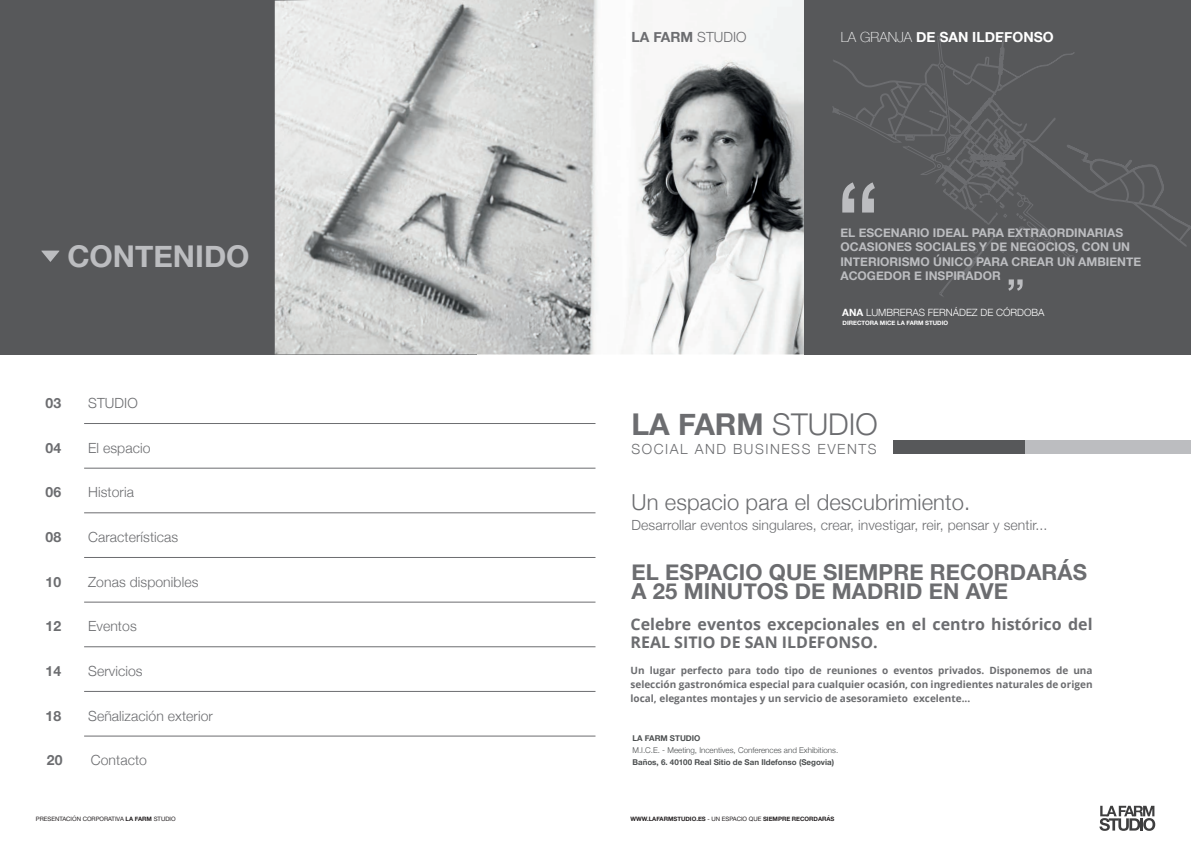
<style>
.page{position:relative;width:1191px;height:842px;background:#fff}
.page>*{position:absolute;margin:0;border:0;box-sizing:border-box;transform-origin:0 0}
.t1{font:700 30px "Helvetica Neue";color:#6c6d70}
.t2{font:700 30px "Helvetica Neue";color:#bcbdc0}
.t3{font:700 22px/19.7px "Helvetica Neue";letter-spacing:.005em;color:#6c6d70}
.t4{font:300 22px "Helvetica Neue";letter-spacing:.005em;color:#6c6d70}
.t5{font:700 16px/18px "Open Sans";color:#6c6d70}
.t6{font:300 14px "Helvetica Neue";letter-spacing:.005em;color:#6c6d70}
.t7{font:700 14px "Helvetica Neue";letter-spacing:.005em;color:#6c6d70}
.t8{font:300 14px "Helvetica Neue";letter-spacing:.11em;color:#6c6d70}
.t9{font:700 14px "Helvetica Neue";color:#fff}
.t10{font:700 12px/14.4px "Helvetica Neue";color:#bcbdc0}
.t11{font:700 10px/14px "Open Sans";color:#6c6d70;text-align:justify}
.t12{font:300 10px "Helvetica Neue";color:#fff}
.t13{font:700 8px "Helvetica Neue";color:#4c4f50}
.t14{font:300 8px "Helvetica Neue";color:#4c4f50}
.t15{font:700 6px "Helvetica Neue";color:#231f20}
.t16{font:6px "Helvetica Neue";color:#231f20}
.t17{font:700 6px "Helvetica Neue";color:#fff}
.s1{font-weight:300}
.s2{font-weight:100}
.s3{font-weight:700}
.s4{font-weight:400}
</style>
<div class="page">
<svg style="left:1099px;top:806px;width:56px;height:25px"></svg>
<div style="left:0;top:0;width:476px;height:354px;background:#57585a"></div>
<hr style="left:84px;top:423px;width:511px;height:1px;background:#6c6d70">
<hr style="left:84px;top:468px;width:511px;height:1px;background:#6c6d70">
<hr style="left:84px;top:513px;width:511px;height:1px;background:#6c6d70">
<hr style="left:84px;top:557px;width:511px;height:1px;background:#6c6d70">
<hr style="left:84px;top:602px;width:511px;height:1px;background:#6c6d70">
<hr style="left:84px;top:647px;width:511px;height:1px;background:#6c6d70">
<hr style="left:84px;top:691px;width:511px;height:1px;background:#6c6d70">
<hr style="left:84px;top:736px;width:511px;height:1px;background:#6c6d70">
<svg style="left:41px;top:251px;width:18px;height:11px"></svg>
<div style="left:893px;top:440px;width:133px;height:14px;background:#57585a"></div>
<div style="left:1026px;top:440px;width:165px;height:14px;background:#bcbdc0"></div>
<img style="left:275px;top:0;width:529px;height:354px">
<div style="left:804px;top:0;width:387px;height:354px;background:#57585a"></div>
<svg style="left:832px;top:60px;width:359px;height:186px"></svg>
<svg style="left:927px;top:36px;width:149px;height:261px"></svg>
<svg style="left:943px;top:48px;width:68px;height:224px"></svg>
<svg style="left:842px;top:182px;width:33px;height:31px"></svg>
<svg style="left:1008px;top:279px;width:14px;height:12px"></svg>
<h1 class="t2" style="left:67px;top:232px;width:184px">CONTENIDO</h1>
<h3 class="t7" style="left:46px;top:392px;width:17px">03</h3>
<h3 class="t6" style="left:88px;top:392px;width:51px">STUDIO</h3>
<h3 class="t7" style="left:46px;top:437px;width:17px">04</h3>
<h3 class="t6" style="left:88px;top:436px;width:64px">El espacio</h3>
<h3 class="t7" style="left:46px;top:481px;width:17px">06</h3>
<h3 class="t6" style="left:88px;top:481px;width:47px">Historia</h3>
<h3 class="t7" style="left:46px;top:526px;width:17px">08</h3>
<h3 class="t6" style="left:88px;top:526px;width:92px">Características</h3>
<h3 class="t7" style="left:46px;top:571px;width:17px">10</h3>
<h3 class="t6" style="left:88px;top:570px;width:112px">Zonas disponibles</h3>
<h3 class="t7" style="left:46px;top:615px;width:17px">12</h3>
<h3 class="t6" style="left:88px;top:615px;width:50px">Eventos</h3>
<h3 class="t7" style="left:46px;top:660px;width:17px">14</h3>
<h3 class="t6" style="left:88px;top:660px;width:56px">Servicios</h3>
<h3 class="t7" style="left:46px;top:705px;width:17px">18</h3>
<h3 class="t6" style="left:88px;top:704px;width:126px">Señalización exterior</h3>
<h3 class="t7" style="left:47px;top:749px;width:17px">20</h3>
<h3 class="t6" style="left:91px;top:749px;width:58px">Contacto</h3>
<h3 class="t7" style="left:631px;top:26px;width:116px">LA FARM <span class="s1">STUDIO</span></h3>
<h3 class="t9" style="left:841px;top:26px;width:214px"><span class="s2">LA GRANJA</span> DE SAN ILDEFONSO</h3>
<p class="t10" style="left:840px;top:226px;width:302px">EL ESCENARIO IDEAL PARA EXTRAORDINARIAS OCASIONES SOCIALES Y DE NEGOCIOS, CON UN INTERIORISMO ÚNICO PARA CREAR UN AMBIENTE ACOGEDOR E INSPIRADOR</p>
<p class="t12" style="left:842px;top:304px;width:204px"><span class="s3">ANA</span> LUMBRERAS FERNÁDEZ DE CÓRDOBA</p>
<p class="t17" style="left:842px;top:318px;width:107px">DIRECTORA MICE LA FARM STUDIO</p>
<h1 class="t1" style="left:631px;top:401px;width:248px">LA FARM <span class="s1">STUDIO</span></h1>
<h3 class="t8" style="left:631px;top:438px;width:246px">SOCIAL AND BUSINESS EVENTS</h3>
<h2 class="t4" style="left:631px;top:485px;width:340px">Un espacio para el descubrimiento.</h2>
<h3 class="t6" style="left:631px;top:514px;width:417px">Desarrollar eventos singulares, crear, investigar, reir, pensar y sentir...</h3>
<h2 class="t3" style="left:631px;top:563px;width:457px">EL ESPACIO QUE SIEMPRE RECORDARÁS<br>A 25 MINUTOS DE MADRID EN AVE</h2>
<h3 class="t5" style="left:630px;top:615px;width:463px">Celebre eventos excepcionales en el centro histórico del<br>REAL SITIO DE SAN ILDEFONSO.</h3>
<p class="t11" style="left:630px;top:663px;width:463px">Un lugar perfecto para todo tipo de reuniones o eventos privados. Disponemos de una selección gastronómica especial para cualquier ocasión, con ingredientes naturales de origen local, elegantes montajes y un servicio de asesoramieto excelente...</p>
<p class="t13" style="left:632px;top:732px;width:70px">LA FARM STUDIO</p>
<p class="t14" style="left:632px;top:744px;width:207px">M.I.C.E. - Meeting, Incentives, Conferences and Exhibitions.</p>
<p class="t13" style="left:632px;top:756px;width:203px">Baños, 6. 40100 Real Sitio de San Ildefonso (Segovia)</p>
<p class="t16" style="left:36px;top:815px;width:141px">PRESENTACIÓN CORPORATIVA <span class="s3">LA FARM</span> STUDIO</p>
<p class="t15" style="left:630px;top:814px;width:206px">WWW.LAFARMSTUDIO.ES <span class="s4">- UN ESPACIO QUE</span> SIEMPRE RECORDARÁS</p>
</div>
